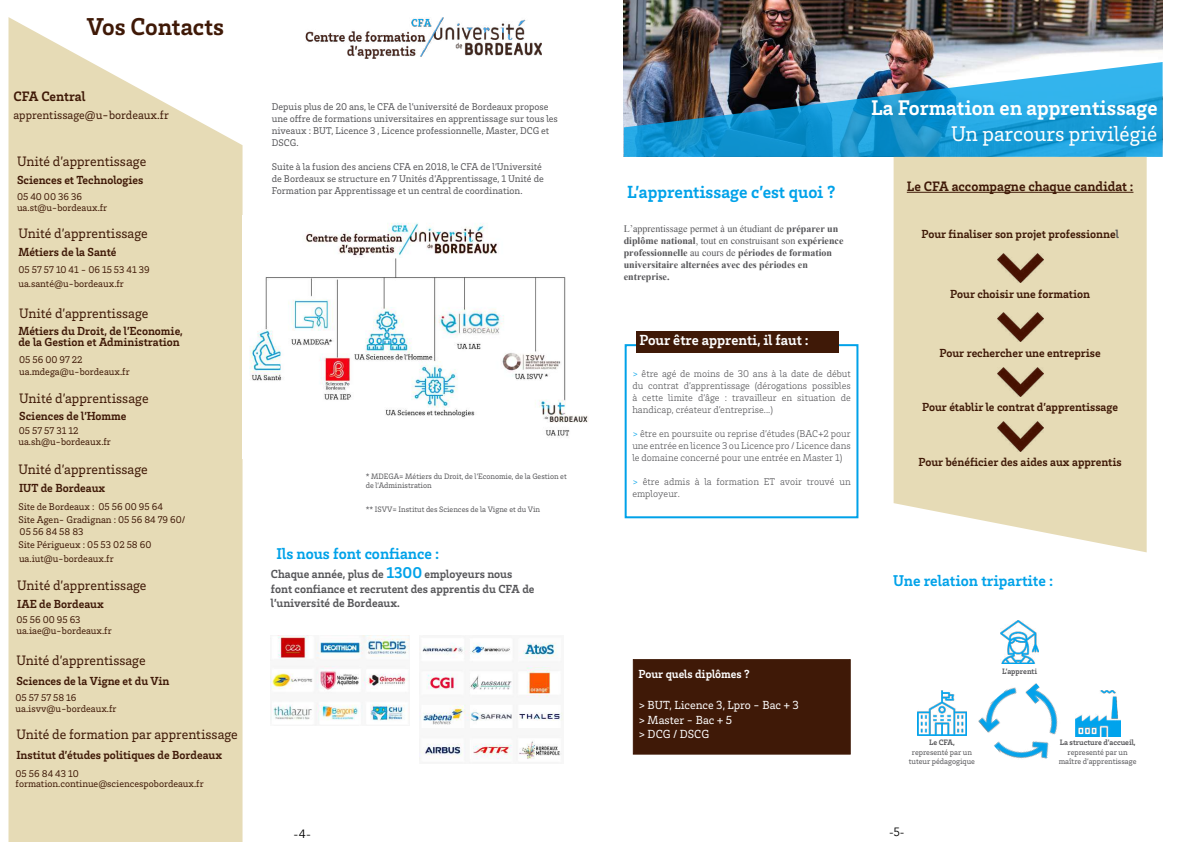
<style>
.page{position:relative;width:1191px;height:842px;background:#fff}
.page>*{position:absolute;margin:0;border:0;box-sizing:border-box;transform-origin:0 0}
.t1{font:700 25px "Brix Slab";color:#3f1907}
.t2{font:700 21.7px "Brix Slab";color:#fff}
.t3{font:21.7px "Brix Slab";color:#fff}
.t4{font:700 18px "Brix Slab";color:#00a2e9}
.t5{font:700 16px "Brix Slab";color:#00a2e9}
.t6{font:700 15px "Brix Slab";color:#fff}
.t7{font:14px "Brix Slab";color:#3f1907}
.t8{font:700 14px "Brix Slab";color:#3f1907}
.t9{font:700 12px/11px "Brix Slab";color:#3f1907}
.t10{font:700 12px/14.4px "Brix Slab";color:#565659}
.t11{font:12px/14.4px "Brix Slab";color:#fff}
.t12{font:12px "Brix Slab";color:#3f1907}
.t13{font:700 12px "Brix Slab";color:#fff}
.t14{font:12px "Avenir";color:#000;scale:1.06 1}
.t15{font:12px "Avenir";color:#000}
.t16{font:10px/10.8px "Brix Slab";color:#3f1907}
.t17{font:10px/12px "Brix Slab";color:#565659}
.t18{font:300 10px/12px "Brix Slab";color:#565659;text-align:justify}
.t19{font:700 10px/12px "Times New Roman";color:#565659}
.t20{font:8px/9.6px "Brix Slab";color:#565659;text-align:center}
.t21{font:700 8px "Brix Slab";color:#565659}
.s1{font-size:16px;color:#00a2e9}
.s2{font-weight:400}
.s3{color:#00a2e9}
.s4{color:#565659}
</style>
<div class="page">
<svg style="left:9px;top:17px;width:233px;height:825px;background:#e7ddbb"></svg>
<div style="left:624px;top:344px;width:234px;height:174px;border:2px solid #00a2e9"></div>
<div style="left:636px;top:332px;width:202px;height:21px;background:#3f1907"></div>
<img style="left:624px;top:0;width:538px;height:62px">
<img style="left:624px;top:62px;width:538px;height:95px">
<svg style="left:893px;top:157px;width:253px;height:395px;background:#e7ddba"></svg>
<hr style="left:906px;top:192px;width:227px;height:1px;background:#3f1907">
<img style="left:997px;top:253px;width:46px;height:30px">
<img style="left:997px;top:367px;width:46px;height:29px">
<img style="left:997px;top:312px;width:46px;height:30px">
<img style="left:997px;top:422px;width:46px;height:29px">
<img style="left:1000px;top:620px;width:38px;height:44px">
<img style="left:1077px;top:690px;width:43px;height:46px">
<img style="left:917px;top:691px;width:49px;height:44px">
<img style="left:978px;top:683px;width:99px;height:76px">
<img style="left:419px;top:642px;width:144px;height:121px">
<img style="left:249px;top:258px;width:340px;height:179px">
<img style="left:271px;top:635px;width:139px;height:90px">
<img style="left:305px;top:223px;width:193px;height:33px">
<div style="left:633px;top:659px;width:217px;height:96px;background:#3f1907;border:1px solid #3f1907"></div>
<img style="left:306px;top:17px;width:236px;height:41px">
<h1 class="t1" style="left:87px;top:10px;width:139px">Vos Contacts</h1>
<h3 class="t8" style="left:13px;top:87px;width:73px">CFA Central</h3>
<p class="t12" style="left:13px;top:107px;width:157px">apprentissage@u-bordeaux.fr</p>
<h3 class="t7" style="left:17px;top:152px;width:131px">Unité d’apprentissage</h3>
<p class="t9" style="left:17px;top:174px;width:128px">Sciences et Technologies</p>
<p class="t16" style="left:17px;top:191px;width:92px">05 40 00 36 36 ua.st@u-bordeaux.fr</p>
<h3 class="t7" style="left:18px;top:224px;width:131px">Unité d’apprentissage</h3>
<p class="t9" style="left:18px;top:246px;width:100px">Métiers de la Santé</p>
<p class="t16" style="left:18px;top:262px;width:133px;line-height:14.2px">05 57 57 10 41 - 06 15 53 41 39 ua.santé@u-bordeaux.fr</p>
<h3 class="t7" style="left:19px;top:304px;width:131px">Unité d’apprentissage</h3>
<p class="t9" style="left:18px;top:325px;width:166px">Métiers du Droit, de l’Economie, de la Gestion et Administration</p>
<p class="t16" style="left:19px;top:353px;width:112px;line-height:12.2px">05 56 00 97 22 ua.mdega@u-bordeaux.fr</p>
<h3 class="t7" style="left:19px;top:389px;width:131px">Unité d’apprentissage</h3>
<p class="t9" style="left:19px;top:409px;width:109px">Sciences de l’Homme</p>
<p class="t16" style="left:18px;top:425px;width:94px">05 57 57 31 12 ua.sh@u-bordeaux.fr</p>
<h3 class="t7" style="left:18px;top:460px;width:131px">Unité d’apprentissage</h3>
<p class="t9" style="left:19px;top:482px;width:88px">IUT de Bordeaux</p>
<p class="t16" style="left:18px;top:500px;width:168px;line-height:12.7px">Site de Bordeaux : 05 56 00 95 64<br>Site Agen- Gradignan : 05 56 84 79 60/</p>
<p class="t16" style="left:18px;top:538px;width:134px;line-height:13.7px">Site Périgueux : 05 53 02 58 60 ua.iut@u-bordeaux.fr</p>
<p class="t16" style="left:20px;top:526px;width:65px">05 56 84 58 83</p>
<h3 class="t7" style="left:17px;top:576px;width:131px">Unité d’apprentissage</h3>
<p class="t9" style="left:17px;top:598px;width:88px">IAE de Bordeaux</p>
<p class="t16" style="left:16px;top:614px;width:97px">05 56 00 95 63 ua.iae@u-bordeaux.fr</p>
<h3 class="t7" style="left:16px;top:651px;width:131px">Unité d’apprentissage</h3>
<p class="t9" style="left:16px;top:675px;width:154px">Sciences de la Vigne et du Vin</p>
<p class="t16" style="left:16px;top:691px;width:102px;line-height:11.5px">05 57 57 58 16 ua.isvv@u-bordeaux.fr</p>
<h3 class="t7" style="left:16px;top:725px;width:223px">Unité de formation par apprentissage</h3>
<p class="t9" style="left:16px;top:749px;width:207px">Institut d’études politiques de Bordeaux</p>
<p class="t16" style="left:16px;top:767px;width:190px">05 56 84 43 10 formation.continue@sciencespobordeaux.fr</p>
<p class="t17" style="left:272px;top:100px;width:287px">Depuis plus de 20 ans, le CFA de l’université de Bordeaux propose une offre de formations universitaires en apprentissage sur tous les niveaux : BUT, Licence 3 , Licence professionnelle, Master, DCG et DSCG.</p>
<p class="t17" style="left:272px;top:160px;width:273px">Suite à la fusion des anciens CFA en 2018, le CFA de l’Université de Bordeaux se structure en 7 Unités d’Apprentissage, 1 Unité de<br>Formation par Apprentissage et un central de coordination.</p>
<p class="t20" style="left:366px;top:471px;width:202px;text-align:left">* MDEGA= Métiers du Droit, de l’Economie, de la Gestion et de l’Administration</p>
<p class="t20" style="left:366px;top:505px;width:176px">** ISVV= Institut des Sciences de la Vigne et du Vin</p>
<h3 class="t5" style="left:276px;top:543px;width:164px">Ils nous font confiance :</h3>
<p class="t10" style="left:271px;top:567px;width:265px">Chaque année, plus de <span class="s1">1300</span> employeurs nous font confiance et recrutent des apprentis du CFA de l’université de Bordeaux.</p>
<h3 class="t4" style="left:627px;top:180px;width:210px">L’apprentissage c’est quoi ?</h3>
<p class="t19" style="left:623px;top:222px;width:221px"><span class="s2">L’apprentissage permet à un étudiant de</span> préparer un diplôme national<span class="s2">, tout en construisant son</span> expérience professionnelle <span class="s2">au cours de</span> périodes de formation universitaire alternées avec des périodes en entreprise.</p>
<h3 class="t6" style="left:639px;top:330px;width:171px">Pour être apprenti, il faut :</h3>
<p class="t18" style="left:632px;top:367px;width:220px"><span class="s3">&gt;</span> être agé de moins de 30 ans à la date de début du contrat d’apprentissage (dérogations possibles à cette limite d’âge : travailleur en situation de handicap, créateur d’entreprise...)</p>
<p class="t18" style="left:632px;top:427px;width:220px"><span class="s3">&gt;</span> être en poursuite ou reprise d’études (BAC+2 pour une entrée en licence 3 ou Licence pro / Licence dans le domaine concerné pour une entrée en Master 1)</p>
<p class="t18" style="left:632px;top:475px;width:220px"><span class="s3">&gt;</span> être admis à la formation ET avoir trouvé un employeur.</p>
<h2 class="t2" style="left:871px;top:93px;width:288px">La Formation en apprentissage</h2>
<h2 class="t3" style="left:951px;top:120px;width:208px">Un parcours privilégié</h2>
<h3 class="t8" style="left:906px;top:177px;width:228px">Le CFA accompagne chaque candidat :</h3>
<p class="t9" style="left:921px;top:228px;width:199px">Pour finaliser son projet professionne<span class="s4">l</span></p>
<p class="t9" style="left:950px;top:287px;width:141px">Pour choisir une formation</p>
<p class="t9" style="left:939px;top:346px;width:163px">Pour rechercher une entreprise</p>
<p class="t9" style="left:922px;top:401px;width:197px">Pour établir le contrat d’apprentissage</p>
<p class="t9" style="left:918px;top:456px;width:205px">Pour bénéficier des aides aux apprentis</p>
<h3 class="t5" style="left:893px;top:570px;width:161px">Une relation tripartite :</h3>
<p class="t13" style="left:638px;top:666px;width:113px">Pour quels diplômes ?</p>
<p class="t11" style="left:638px;top:698px;width:162px">&gt; BUT, Licence 3, Lpro - Bac + 3 &gt; Master - Bac + 5<br>&gt; DCG / DSCG</p>
<p class="t21" style="left:929px;top:737px;width:27px">Le CFA,</p>
<p class="t20" style="left:909px;top:747px;width:68px">representé par un tuteur pédagogique</p>
<p class="t21" style="left:1002px;top:666px;width:37px">L’apprenti</p>
<p class="t21" style="left:1059px;top:737px;width:77px">La structure d’accueil,</p>
<p class="t20" style="left:1058px;top:747px;width:79px">representé par un maître d’apprentissage</p>
<p class="t14" style="left:294px;top:827px;width:18px">-4-</p>
<p class="t15" style="left:889px;top:825px;width:16px">-5-</p>
</div>
